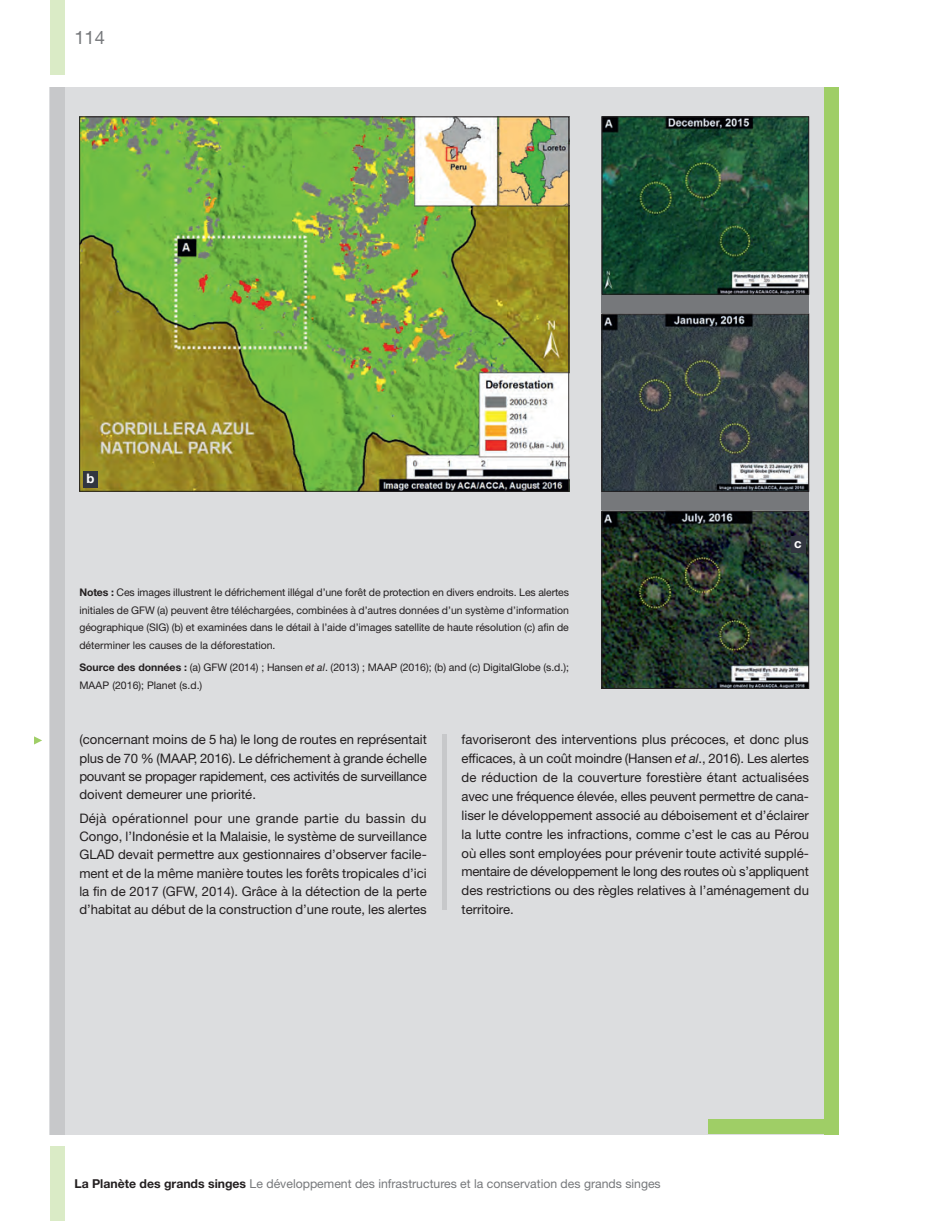
<style>
.page{position:relative;width:938px;height:1221px;background:#fff}
.page>*{position:absolute;margin:0;border:0;box-sizing:border-box;transform-origin:0 0}
.t1{font:18.38px "Helvetica Neue";color:#76787b}
.t2{font:13.12px/18.9px "Helvetica Neue";color:#231f20;text-align:justify}
.t3{font:700 13.12px "Helvetica Neue";color:#fff}
.t4{font:12.25px "Helvetica Neue";color:#76787b}
.t5{font:10.5px/17.5px "Helvetica Neue";color:#231f20;text-align:justify}
.s1{font-weight:700}
.s2{font-style:italic}
.s3{font-weight:700;color:#231f20}
</style>
<div class="page">
<div style="left:50px;top:0;width:14px;height:74px;background:#daebc6"></div>
<div style="left:50px;top:1146px;width:14px;height:74px;background:#daebc6"></div>
<div style="left:50px;top:87px;width:788px;height:1047px;background:#dcdddf"></div>
<div style="left:601px;top:117px;width:208px;height:571px;background:#76787b"></div>
<div style="left:50px;top:87px;width:14px;height:1047px;background:#c7c8ca"></div>
<img style="left:81px;top:119px;width:486px;height:370px">
<img style="left:603px;top:119px;width:204px;height:173px">
<img style="left:603px;top:316px;width:204px;height:173px">
<img style="left:603px;top:513px;width:204px;height:173px">
<div style="left:601px;top:117px;width:208px;height:177px;border:1px solid #231f20"></div>
<div style="left:601px;top:314px;width:208px;height:177px;border:1px solid #231f20"></div>
<div style="left:601px;top:511px;width:208px;height:177px;border:1px solid #231f20"></div>
<div style="left:823px;top:87px;width:15px;height:1047px;background:#9fce66"></div>
<div style="left:708px;top:1119px;width:130px;height:15px;background:#9fce66"></div>
<div style="left:83px;top:471px;width:15px;height:17px;background:#323640"></div>
<div style="left:790px;top:536px;width:15px;height:16px;background:#323640"></div>
<svg style="left:34px;top:736px;width:8px;height:9px"></svg>
<div style="left:441px;top:734px;width:5px;height:175px;background:#c7c8ca"></div>
<h1 class="t1" style="left:74px;top:26px;width:32px">114</h1>
<p class="t3" style="left:86px;top:470px;width:10px">b</p>
<p class="t5" style="left:79px;top:583px;width:491px"><span class="s1">Notes :</span> Ces images illustrent le défrichement illégal d’une forêt de protection en divers endroits. Les alertes initiales de GFW (a) peuvent être téléchargées, combinées à d’autres données d’un système d’information géographique (SIG) (b) et examinées dans le détail à l’aide d’images satellite de haute résolution (c) afin de déterminer les causes de la déforestation.</p>
<p class="t5" style="left:79px;top:658px;width:491px"><span class="s1">Source des données :</span> (a) GFW (2014) ; Hansen <span class="s2">et al</span>. (2013) ; MAAP (2016); (b) and (c) DigitalGlobe (s.d.);<br>MAAP (2016); Planet (s.d.)</p>
<p class="t3" style="left:794px;top:534px;width:9px">c</p>
<p class="t2" style="left:79px;top:730px;width:349px;line-height:18.4px">(concernant moins de 5 ha) le long de routes en représentait plus de 70 % (MAAP, 2016). Le défrichement à grande échelle pouvant se propager rapidement, ces activités de surveillance doivent demeurer une priorité.</p>
<p class="t2" style="left:79px;top:808px;width:349px;line-height:18.4px">Déjà opérationnel pour une grande partie du bassin du Congo, l’Indonésie et la Malaisie, le système de surveillance GLAD devait permettre aux gestionnaires d’observer facile&shy;ment et de la même manière toutes les forêts tropicales d’ici la fin de 2017 (GFW, 2014). Grâce à la détection de la perte d’habitat au début de la construction d’une route, les alertes</p>
<p class="t2" style="left:461px;top:730px;width:349px">favoriseront des interventions plus précoces, et donc plus efficaces, à un coût moindre (Hansen <span class="s2">et al</span>., 2016). Les alertes de réduction de la couverture forestière étant actualisées avec une fréquence élevée, elles peuvent permettre de cana&shy;liser le développement associé au déboisement et d’éclairer la lutte contre les infractions, comme c’est le cas au Pérou où elles sont employées pour prévenir toute activité supplé&shy;mentaire de développement le long des routes où s’appliquent des restrictions ou des règles relatives à l’aménagement du territoire.</p>
<p class="t4" style="left:74px;top:1176px;width:588px"><span class="s3">La Planète des grands singes</span> Le développement des infrastructures et la conservation des grands singes</p>
</div>
